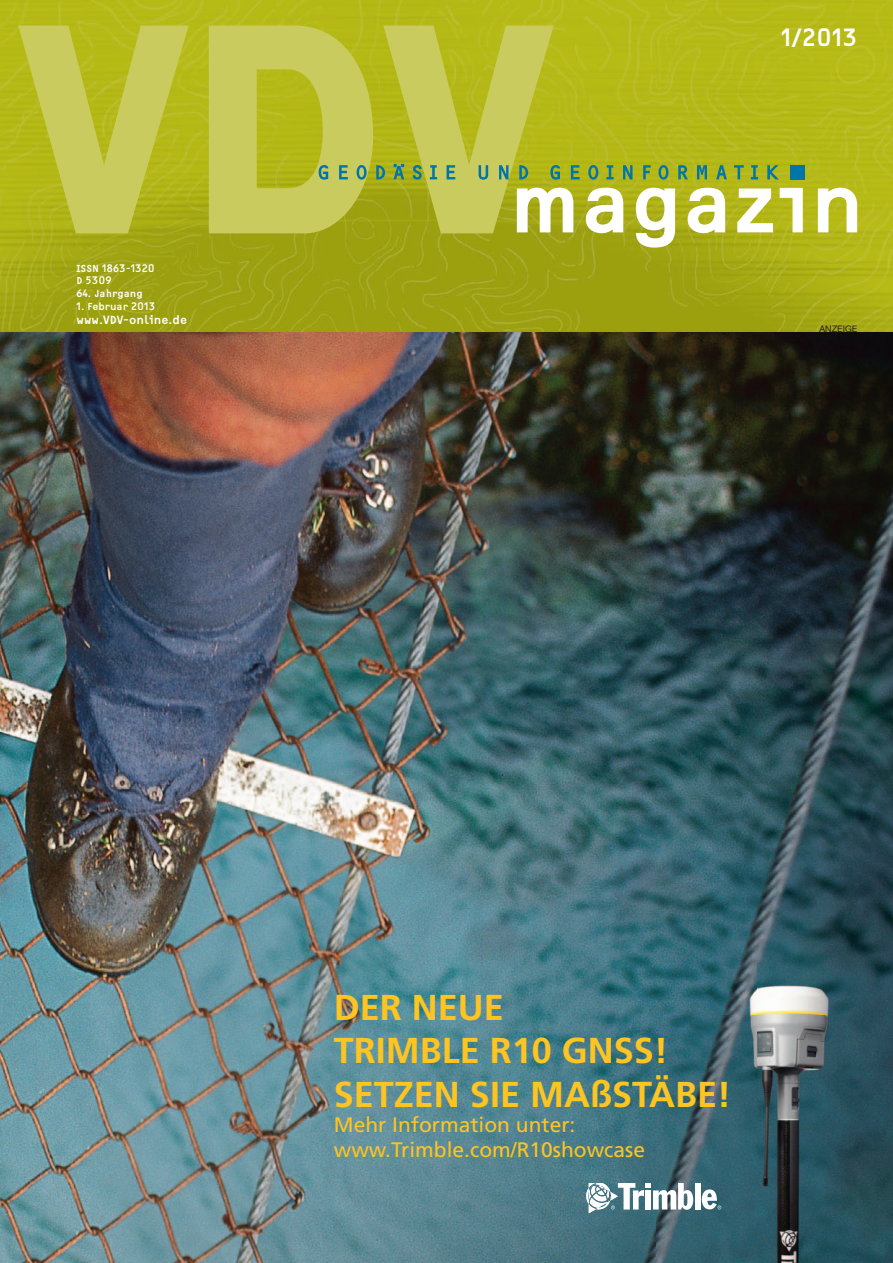
<style>
.page{position:relative;width:893px;height:1263px;background:#fff}
.page>*{position:absolute;margin:0;border:0;box-sizing:border-box;transform-origin:0 0}
.t1{font:700 36px/43.2px "Frutiger LT Std";color:#fec422}
.t2{font:700 24px "OCR Bczyk";color:#fff}
.t3{font:21px/25.2px "Frutiger LT Std";color:#fec422}
.t4{font:700 12.3px "OCR Bczyk";color:#fff}
.t5{font:700 10.5px/12.8px "OCR Bczyk";color:#fff}
.t6{font:9px "Helvetica Neue";color:#231f20}
</style>
<div class="page">
<img style="left:0;top:332px;width:893px;height:931px">
<img style="left:657px;top:963px;width:202px;height:300px">
<div style="left:695px;top:1183px;width:5px;height:26px;background:#fff"></div>
<svg style="left:702px;top:1189px;width:19px;height:20px"></svg>
<svg style="left:586px;top:1183px;width:107px;height:30px"></svg>
<svg style="left:869px;top:1236px;width:8px;height:27px"></svg>
<img style="left:0;top:0;width:893px;height:332px">
<svg style="left:18px;top:26px;width:171px;height:207px;background:#bec13b"></svg>
<div style="left:790px;top:165px;width:14px;height:15px;background:#0075a9"></div>
<svg style="left:586px;top:188px;width:37px;height:45px"></svg>
<svg style="left:636px;top:188px;width:39px;height:60px"></svg>
<svg style="left:688px;top:188px;width:37px;height:45px"></svg>
<svg style="left:737px;top:188px;width:36px;height:44px"></svg>
<svg style="left:780px;top:188px;width:23px;height:44px"></svg>
<svg style="left:818px;top:188px;width:39px;height:44px"></svg>
<svg style="left:209px;top:26px;width:371px;height:207px;background:#bdc143"></svg>
<svg style="left:588px;top:165px;width:10px;height:15px"></svg>
<svg style="left:606px;top:165px;width:8px;height:14px"></svg>
<svg style="left:623px;top:165px;width:9px;height:14px"></svg>
<svg style="left:643px;top:165px;width:8px;height:14px"></svg>
<svg style="left:658px;top:165px;width:10px;height:15px"></svg>
<svg style="left:678px;top:165px;width:10px;height:14px"></svg>
<svg style="left:697px;top:165px;width:10px;height:14px"></svg>
<svg style="left:716px;top:165px;width:11px;height:14px"></svg>
<svg style="left:734px;top:165px;width:10px;height:14px"></svg>
<svg style="left:751px;top:165px;width:7px;height:14px"></svg>
<svg style="left:767px;top:165px;width:12px;height:14px"></svg>
<p class="t5" style="left:77px;top:262px;width:80px">ISSN 1863-1320<br>D 5309</p>
<p class="t5" style="left:77px;top:288px;width:68px">64. Jahrgang</p>
<p class="t5" style="left:77px;top:300px;width:80px">1. Februar 2013</p>
<p class="t4" style="left:77px;top:314px;width:112px">www.VDV-online.de</p>
<p class="t2" style="left:781px;top:26px;width:78px">1/2013</p>
<p class="t6" style="left:819px;top:323px;width:39px">ANZEIGE</p>
<h1 class="t1" style="left:334px;top:986px;width:399px">DER NEUE<br>TRIMBLE R10 GNSS!<br>SETZEN SIE MAßSTÄBE!</h1>
<p class="t3" style="left:334px;top:1112px;width:313px">Mehr Information unter: www.Trimble.com/R10showcase</p>
</div>
